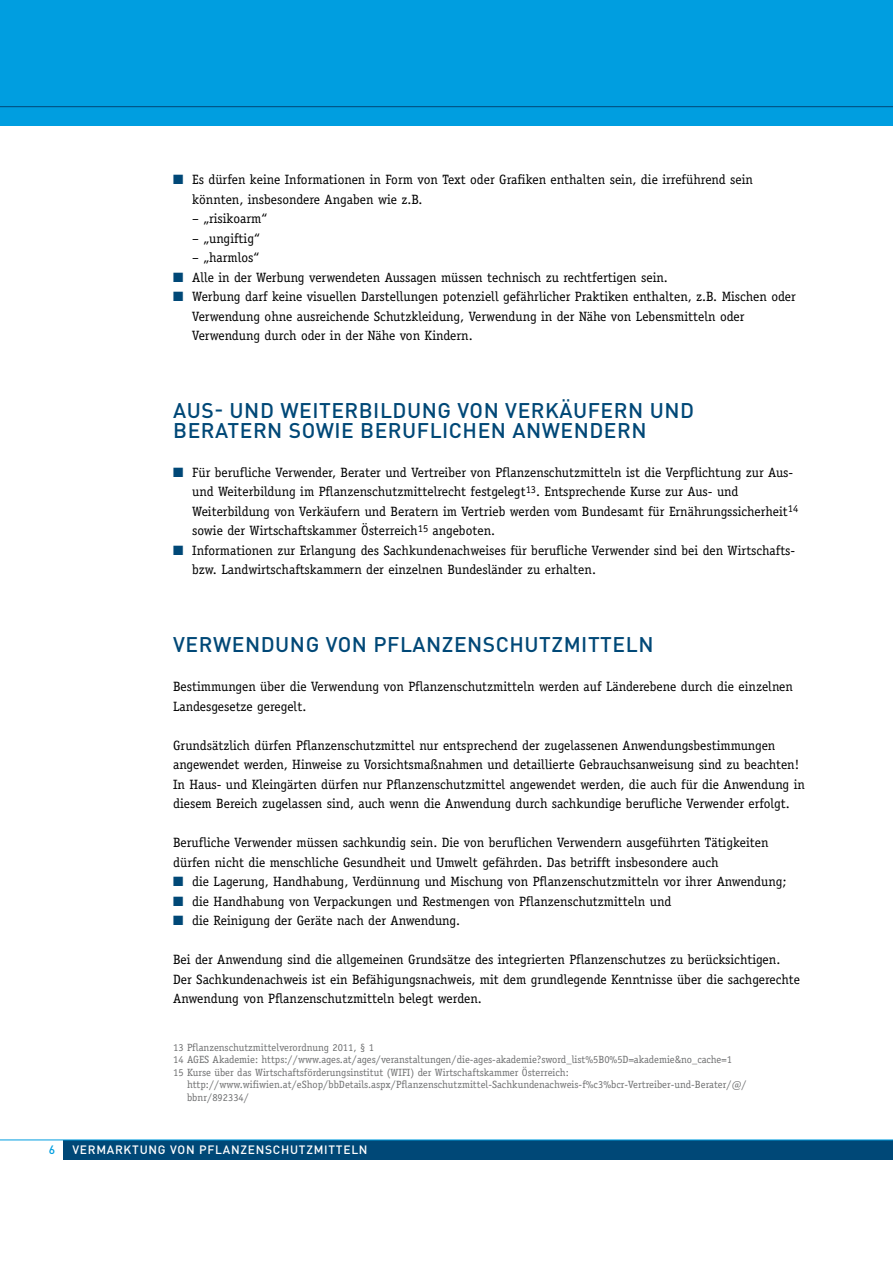
<style>
.page{position:relative;width:893px;height:1263px;background:#fff}
.page>*{position:absolute;margin:0;border:0;box-sizing:border-box;transform-origin:0 0}
.t1{font:500 21px "DIN Pro";letter-spacing:.025em;color:#004877}
.t2{font:13.5px/19.5px "Officina Serif";color:#000}
.t3{font:500 12px "DIN Pro";letter-spacing:.06em;color:#fff}
.t4{font:500 12px "DIN Pro";color:#009ee0}
.t5{font:10.5px/12.6px "Officina Serif";color:#707172}
.s1{color:#004877}
</style>
<div class="page">
<div style="left:0;top:0;width:893px;height:126px;background:#009ee0"></div>
<div style="left:64px;top:1140px;width:829px;height:20px;background:#004877"></div>
<hr style="left:0;top:1139px;width:893px;height:1px;background:#009ee0">
<hr style="left:0;top:106px;width:893px;height:1px;background:#004877">
<p class="t2" style="left:192px;top:170px;width:562px;text-indent:-19px"><span class="s1">■</span> Es dürfen keine Informationen in Form von Text oder Grafiken enthalten sein, die irreführend sein könnten, insbesondere Angaben wie z.B.</p>
<p class="t2" style="left:192px;top:209px;width:76px">– „risikoarm“</p>
<p class="t2" style="left:192px;top:228px;width:69px">– „ungiftig“</p>
<p class="t2" style="left:192px;top:248px;width:68px">– „harmlos“</p>
<p class="t2" style="left:173px;top:267px;width:496px"><span class="s1">■</span> Alle in der Werbung verwendeten Aussagen müssen technisch zu rechtfertigen sein.</p>
<p class="t2" style="left:192px;top:287px;width:605px;text-indent:-19px"><span class="s1">■</span> Werbung darf keine visuellen Darstellungen potenziell gefährlicher Praktiken enthalten, z.B. Mischen oder<br>Verwendung ohne ausreichende Schutzkleidung, Verwendung in der Nähe von Lebensmitteln oder<br>Verwendung durch oder in der Nähe von Kindern.</p>
<h1 class="t1" style="left:173px;top:396px;width:171px">AUS- U ND WEITERBI</h1>
<h1 class="t1" style="left:380px;top:396px;width:152px">LDUNG VON VERK</h1>
<h1 class="t1" style="left:559px;top:396px;width:28px">ÄUFER</h1>
<h1 class="t1" style="left:628px;top:396px;width:64px">N UND</h1>
<h1 class="t1" style="left:173px;top:416px;width:29px">BERA</h1>
<h1 class="t1" style="left:228px;top:416px;width:102px">TERN SOWIE</h1>
<h1 class="t1" style="left:360px;top:416px;width:15px">BERUF</h1>
<h1 class="t1" style="left:430px;top:416px;width:25px">LICHE</h1>
<h1 class="t1" style="left:491px;top:416px;width:113px">N ANWENDER</h1>
<h1 class="t1" style="left:631px;top:416px;width:17px">N</h1>
<p class="t2" style="left:192px;top:463px;width:608px;text-indent:-19px"><span class="s1">■</span> Für berufliche Verwender, Berater und Vertreiber von Pflanzenschutzmitteln ist die Verpflichtung zur Aus&shy;und Weiterbildung im Pflanzenschutzmittelrecht festgelegt<sup>13</sup>. Entsprechende Kurse zur Aus- und Weiterbildung von Verkäufern und Beratern im Vertrieb werden vom Bundesamt für Ernährungssicherheit<sup>14 </sup>sowie der Wirtschaftskammer Österreich<sup>15</sup> angeboten.</p>
<p class="t2" style="left:192px;top:541px;width:604px;text-indent:-19px"><span class="s1">■</span> Informationen zur Erlangung des Sachkundenachweises für berufliche Verwender sind bei den Wirtschafts&shy;bzw. Landwirtschaftskammern der einzelnen Bundesländer zu erhalten.</p>
<h1 class="t1" style="left:173px;top:630px;width:28px">VERWE</h1>
<h1 class="t1" style="left:245px;top:630px;width:253px">NDU NG VON PFLANZENSCHU</h1>
<h1 class="t1" style="left:539px;top:630px;width:116px">TZMITTELN</h1>
<p class="t2" style="left:173px;top:677px;width:621px">Bestimmungen über die Verwendung von Pflanzenschutzmitteln werden auf Länderebene durch die einzelnen<br>Landesgesetze geregelt.</p>
<p class="t2" style="left:173px;top:736px;width:633px">Grundsätzlich dürfen Pflanzenschutzmittel nur entsprechend der zugelassenen Anwendungsbestimmungen angewendet werden, Hinweise zu Vorsichtsmaßnahmen und detaillierte Gebrauchsanweisung sind zu beachten!<br>In Haus- und Kleingärten dürfen nur Pflanzenschutzmittel angewendet werden, die auch für die Anwendung in diesem Bereich zugelassen sind, auch wenn die Anwendung durch sachkundige berufliche Verwender erfolgt.</p>
<p class="t2" style="left:173px;top:833px;width:597px">Berufliche Verwender müssen sachkundig sein. Die von beruflichen Verwendern ausgeführten Tätigkeiten dürfen nicht die menschliche Gesundheit und Umwelt gefährden. Das betrifft insbesondere auch</p>
<p class="t2" style="left:173px;top:872px;width:615px"><span class="s1">■</span> die Lagerung, Handhabung, Verdünnung und Mischung von Pflanzenschutzmitteln vor ihrer Anwendung;</p>
<p class="t2" style="left:173px;top:891px;width:500px"><span class="s1">■</span> die Handhabung von Verpackungen und Restmengen von Pflanzenschutzmitteln und</p>
<p class="t2" style="left:173px;top:911px;width:289px"><span class="s1">■</span> die Reinigung der Geräte nach der Anwendung.</p>
<p class="t2" style="left:173px;top:950px;width:628px">Bei der Anwendung sind die allgemeinen Grundsätze des integrierten Pflanzenschutzes zu berücksichtigen.<br>Der Sachkundenachweis ist ein Befähigungsnachweis, mit dem grundlegende Kenntnisse über die sachgerechte<br>Anwendung von Pflanzenschutzmitteln belegt werden.</p>
<p class="t5" style="left:173px;top:1041px;width:560px">13 Pflanzenschutzmittelverordnung 2011, § 1<br>14 AGES Akademie: https://www.ages.at/ages/veranstaltungen/die-ages-akademie?sword_list%5B0%5D=akademie&amp;no_cache=1<br>15 Kurse über das Wirtschaftsförderungsinstitut (WIFI) der Wirtschaftskammer Österreich:</p>
<p class="t5" style="left:187px;top:1078px;width:561px">http://www.wifiwien.at/eShop/bbDetails.aspx/Pflanzenschutzmittel-Sachkundenachweis-f%c3%bcr-Vertreiber-und-Berater/@/ bbnr/892334/</p>
<p class="t4" style="left:49px;top:1141px;width:8px">6</p>
<p class="t3" style="left:72px;top:1141px;width:44px">VER MARK</p>
<p class="t3" style="left:132px;top:1141px;width:142px">TU NG VON PFLANZENSCHU</p>
<p class="t3" style="left:299px;top:1141px;width:70px">TZMITTELN</p>
</div>
